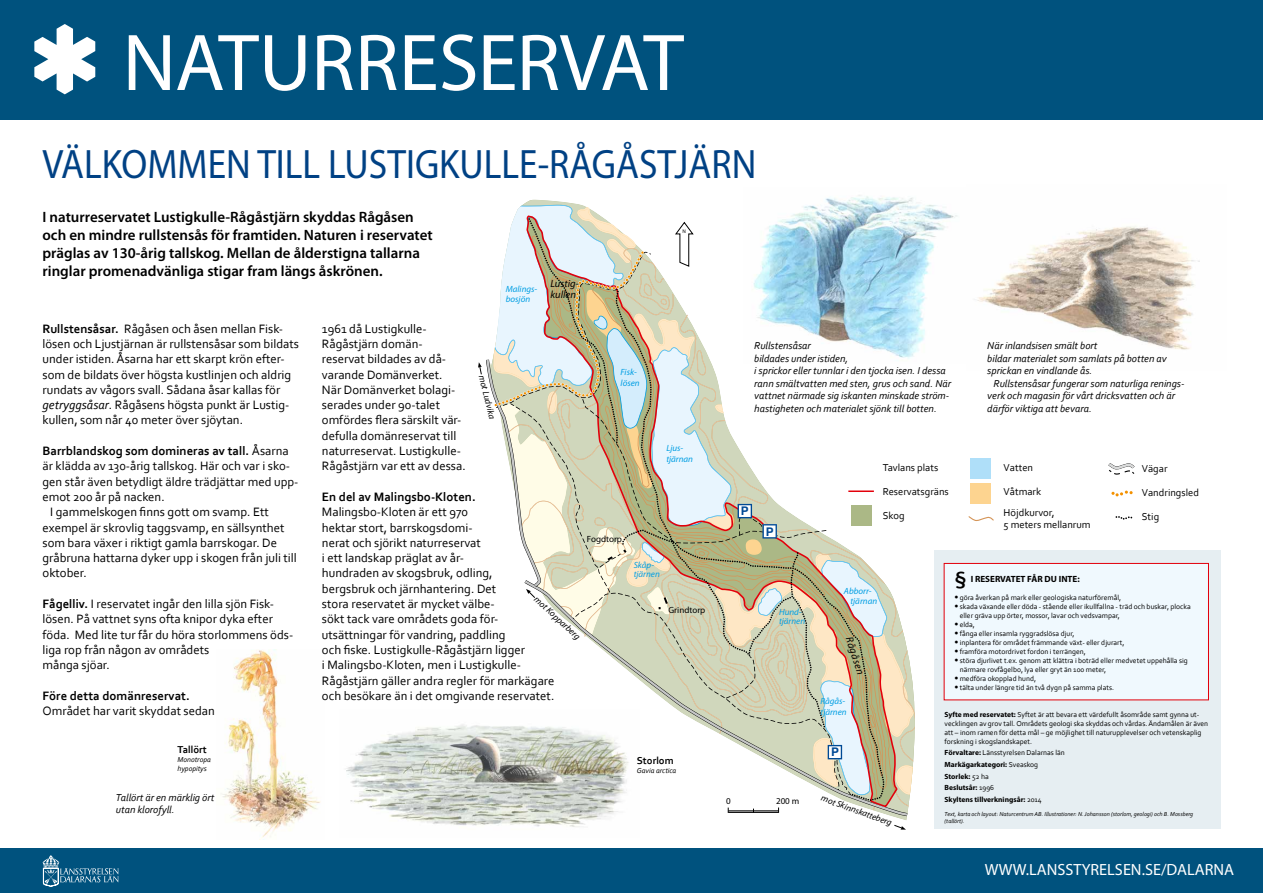
<style>
.page{position:relative;width:1263px;height:893px;background:#fff}
.page>*{position:absolute;margin:0;border:0;box-sizing:border-box;transform-origin:0 0}
.t1{font:81.22px "Myriad Pro";letter-spacing:-.01em;color:#fff}
.t2{font:41.25px "Myriad Pro";color:#004184;scale:.91 1}
.t3{font:600 22.58px "Myriad Pro";color:#000}
.t4{font:16.27px "Myriad Pro";color:#fff}
.t5{font:600 15px/18px "Myriad Pro";color:#000}
.t6{font:12.75px/15.3px "Corbel";color:#000}
.t7{font:700 12.75px "Corbel";color:#000}
.t8{font:700 11.93px "Helvetica";color:#004a95}
.t9{font:italic 10.5px/12.6px "Corbel";color:#000}
.t10{font:10.5px/21px "Corbel";color:#000}
.t11{font:italic 10.5px/11.2px "Myriad Pro";color:#000}
.t12{font:700 10.5px "Corbel";color:#000}
.t13{font:italic 9px/10.8px "Myriad Pro";color:#009ee3}
.t14{font:italic 9px "Myriad Pro";color:#000}
.t15{font:9px "Myriad Pro";color:#000}
.t16{font:700 9px "Myriad Pro";color:#000}
.t17{font:700 8.1px "Myriad Pro";letter-spacing:.02em;color:#fff}
.t18{font:7.5px/9px "Corbel";color:#000}
.t19{font:700 7.5px/11.6px "Myriad Pro";color:#000}
.t20{font:italic 7.5px/9px "Corbel";color:#000}
.t21{font:italic 6px/7.2px "Corbel";color:#000}
.t22{font:5.25px "Myriad Pro";color:#000}
.s1{font-weight:700}
.s2{font-style:italic}
.s3{font-weight:400}
.s4{font-size:9px}
.s5{font-family:"Myriad Pro";font-weight:700}
.s6{font-family:"Corbel";font-weight:400}
</style>
<div class="page">
<div style="left:0;top:0;width:1263px;height:119px;background:#00527e"></div>
<svg style="left:34px;top:24px;width:61px;height:70px"></svg>
<div style="left:934px;top:551px;width:286px;height:277px;background:#e6eef2"></div>
<div style="left:944px;top:563px;width:265px;height:137px;background:#f0f9fe;border:1px solid #e3000b"></div>
<div style="left:0;top:849px;width:1263px;height:44px;background:#00527e"></div>
<svg style="left:42px;top:855px;width:77px;height:32px"></svg>
<img style="left:825px;top:195px;width:132px;height:42px">
<svg style="left:478px;top:201px;width:457px;height:629px"></svg>
<hr style="left:848px;top:490px;width:26px;height:2px;background:#e3000b">
<div style="left:851px;top:505px;width:20px;height:20px;background:#abb886"></div>
<div style="left:971px;top:483px;width:20px;height:20px;background:#fdd490"></div>
<svg style="left:968px;top:516px;width:26px;height:5px"></svg>
<svg style="left:1115px;top:516px;width:17px;height:4px"></svg>
<svg style="left:1108px;top:463px;width:27px;height:12px"></svg>
<svg style="left:1111px;top:491px;width:22px;height:5px"></svg>
<div style="left:971px;top:458px;width:20px;height:20px;background:#afdff9"></div>
<img style="left:346px;top:709px;width:294px;height:121px">
<img style="left:221px;top:650px;width:100px;height:190px">
<img style="left:977px;top:226px;width:223px;height:124px">
<h1 class="t1" style="left:123px;top:13px;width:563px">NATURRESERVAT</h1>
<h2 class="t2" style="left:43px;top:139px;width:786px">VÄLKOMMEN TILL LUSTIGKULLE-RÅGÅSTJÄRN</h2>
<p class="t5" style="left:43px;top:208px;width:392px">I naturreservatet Lustigkulle-Rågåstjärn skyddas Rågåsen och en mindre rullstensås för framtiden. Naturen i reservatet präglas av 130-årig tallskog. Mellan de ålderstigna tallarna ringlar promenadvänliga stigar fram längs åskrönen.</p>
<p class="t13" style="left:506px;top:283px;width:33px">Malings&shy;bosjön</p>
<p class="t11" style="left:550px;top:277px;width:30px">Lustig&shy;kullen</p>
<p class="t22" style="left:682px;top:228px;width:5px">N</p>
<p class="t6" style="left:43px;top:320px;width:258px"><span class="s1">Rullstensåsar.</span> Rågåsen och åsen mellan Fisk&shy;lösen och Ljustjärnan är rullstensåsar som bildats under istiden. Åsarna har ett skarpt krön efter&shy;som de bildats över högsta kustlinjen och aldrig rundats av vågors svall. Sådana åsar kallas för <span class="s2">getryggsåsar</span>. Rågåsens högsta punkt är Lustig&shy;kullen, som når 40 meter över sjöytan.</p>
<p class="t7" style="left:43px;top:443px;width:248px">Barrblandskog som domineras av tall. <span class="s3">Åsarna</span></p>
<p class="t6" style="left:43px;top:458px;width:249px">är klädda av 130-årig tallskog. Här och var i sko-</p>
<p class="t6" style="left:43px;top:473px;width:256px">gen står även betydligt äldre trädjättar med upp-</p>
<p class="t6" style="left:43px;top:489px;width:124px">emot 200 år på nacken.</p>
<p class="t6" style="left:50px;top:504px;width:220px">I gammelskogen finns gott om svamp. Ett</p>
<p class="t6" style="left:43px;top:519px;width:243px">exempel är skrovlig taggsvamp, en sällsynthet</p>
<p class="t6" style="left:43px;top:535px;width:236px">som bara växer i riktigt gamla barrskogar. De</p>
<p class="t6" style="left:43px;top:550px;width:256px">gråbruna hattarna dyker upp i skogen från juli till</p>
<p class="t6" style="left:43px;top:565px;width:46px">oktober.</p>
<p class="t6" style="left:43px;top:596px;width:252px"><span class="s1">Fågelliv.</span> I reservatet ingår den lilla sjön Fisk&shy;lösen. På vattnet syns ofta knipor dyka efter föda. Med lite tur får du höra storlommens öds&shy;liga rop från någon av områdets<br>många sjöar.</p>
<p class="t7" style="left:43px;top:688px;width:149px">Före detta domänreservat.</p>
<p class="t6" style="left:43px;top:703px;width:174px">Området har varit skyddat sedan</p>
<p class="t12" style="left:178px;top:743px;width:31px">Tallört</p>
<p class="t20" style="left:178px;top:755px;width:35px">Monotropa hypopitys</p>
<p class="t9" style="left:116px;top:791px;width:100px">Tallört är en märklig ört utan klorofyll.</p>
<p class="t6" style="left:322px;top:320px;width:145px">1961 då Lustigkulle-<br>Rågåstjärn domän&shy;reservat bildades av då&shy;varande Domänverket.<br>När Domänverket bolagi&shy;serades under 90-talet omfördes flera särskilt vär&shy;defulla domänreservat till naturreservat. Lustigkulle-<br>Rågåstjärn var ett av dessa.</p>
<p class="t7" style="left:322px;top:489px;width:155px">En del av Malingsbo-Kloten.</p>
<p class="t6" style="left:322px;top:504px;width:234px">Malingsbo-Kloten är ett 970<br>hektar stort, barrskogsdomi-<br>nerat och sjörikt naturreservat<br>i ett landskap präglat av år-<br>hundraden av skogsbruk, odling,<br>bergsbruk och järnhantering. Det<br>stora reservatet är mycket välbe-<br>sökt tack vare områdets goda för&shy;utsättningar för vandring, paddling<br>och fiske. Lustigkulle-Rågåstjärn ligger<br>i Malingsbo-Kloten, men i Lustigkulle-Rågåstjärn gäller andra regler för markägare och besökare än i det omgivande reservatet.</p>
<p class="t13" style="left:621px;top:367px;width:20px">Fisk&shy;lösen</p>
<p class="t14" style="left:487px;top:374px;width:46px;rotate:76deg">mot Ludvika</p>
<p class="t13" style="left:666px;top:443px;width:28px">Ljus&shy;tjärnan</p>
<p class="t15" style="left:587px;top:533px;width:37px">Fogdtorp</p>
<p class="t13" style="left:634px;top:560px;width:28px;line-height:9px">Skåp&shy;tjärnen</p>
<p class="t14" style="left:540px;top:594px;width:61px;rotate:43deg">mot Kopparberg</p>
<p class="t15" style="left:668px;top:604px;width:38px">Grindtorp</p>
<p class="t12" style="left:637px;top:754px;width:38px">Storlom</p>
<p class="t20" style="left:637px;top:765px;width:41px">Gavia arctica</p>
<p class="t9" style="left:754px;top:339px;width:198px">Rullstensåsar<br>bildades under istiden,<br>i sprickor eller tunnlar i den tjocka isen. I dessa rann smältvatten med sten, grus och sand. När vattnet närmade sig iskanten minskade ström&shy;hastigheten och materialet sjönk till botten.</p>
<p class="t8" style="left:741px;top:501px;width:9px">P</p>
<p class="t8" style="left:766px;top:522px;width:9px">P</p>
<p class="t10" style="left:883px;top:457px;width:57px">Tavlans plats</p>
<p class="t10" style="left:883px;top:481px;width:68px">Reservatsgräns</p>
<p class="t10" style="left:883px;top:505px;width:23px">Skog</p>
<p class="t9" style="left:987px;top:339px;width:181px">När inlandsisen smält bort<br>bildar materialet som samlats på botten av sprickan en vindlande ås.</p>
<p class="t9" style="left:987px;top:377px;width:199px;text-indent:6px">Rullstensåsar fungerar som naturliga renings&shy;verk och magasin för vårt dricksvatten och är därför viktiga att bevara.</p>
<p class="t10" style="left:1003px;top:457px;width:31px">Vatten</p>
<p class="t10" style="left:1003px;top:481px;width:53px">Våtmark<br>Höjdkurvor,</p>
<p class="t10" style="left:1003px;top:514px;width:88px">5 meters mellanrum</p>
<p class="t10" style="left:1142px;top:458px;width:27px">Vägar</p>
<p class="t10" style="left:1142px;top:482px;width:59px">Vandringsled</p>
<p class="t10" style="left:1142px;top:506px;width:19px">Stig</p>
<p class="t13" style="left:779px;top:607px;width:28px;line-height:9px">Hund&shy;tjärnen</p>
<p class="t15" style="left:726px;top:795px;width:6px">0</p>
<p class="t15" style="left:776px;top:795px;width:25px">200 m</p>
<p class="t13" style="left:850px;top:585px;width:28px;text-indent:-7px">Abborr&shy;tjärnan</p>
<p class="t11" style="left:855px;top:635px;width:40px;rotate:72deg">Rågåsen</p>
<p class="t13" style="left:820px;top:696px;width:28px">Rågås&shy;tjärnen</p>
<p class="t8" style="left:831px;top:742px;width:9px">P</p>
<p class="t14" style="left:823px;top:792px;width:76px;rotate:20deg">mot Skinnskatteberg</p>
<h3 class="t3" style="left:954px;top:565px;width:14px">§</h3>
<p class="t16" style="left:971px;top:573px;width:110px">I RESERVATET FÅR DU INTE:</p>
<p class="t18" style="left:954px;top:593px;width:168px"><span class="s4">•</span> göra åverkan på mark eller geologiska naturföremål,</p>
<p class="t18" style="left:960px;top:602px;width:233px;text-indent:-5px"><span class="s4">•</span> skada växande eller döda - stående eller ikullfallna - träd och buskar, plocka eller gräva upp örter, mossor, lavar och vedsvampar,</p>
<p class="t18" style="left:954px;top:620px;width:22px"><span class="s4">•</span> elda,</p>
<p class="t18" style="left:954px;top:629px;width:121px"><span class="s4">•</span> fånga eller insamla ryggradslösa djur,</p>
<p class="t18" style="left:954px;top:638px;width:171px"><span class="s4">•</span> inplantera för området främmande växt- eller djurart,</p>
<p class="t18" style="left:954px;top:647px;width:133px"><span class="s4">•</span> framföra motordrivet fordon i terrängen,</p>
<p class="t18" style="left:960px;top:656px;width:230px;text-indent:-5px"><span class="s4">•</span> störa djurlivet t.ex. genom att klättra i boträd eller medvetet uppehålla sig närmare rovfågelbo, lya eller gryt än 100 meter,</p>
<p class="t18" style="left:954px;top:674px;width:83px"><span class="s4">•</span> medföra okopplad hund,</p>
<p class="t18" style="left:954px;top:683px;width:161px"><span class="s4">•</span> tälta under längre tid än två dygn på samma plats.</p>
<p class="t18" style="left:944px;top:710px;width:265px"><span class="s5">Syfte med reservatet:</span> Syftet är att bevara ett värdefullt åsområde samt gynna ut&shy;vecklingen av grov tall. Områdets geologi ska skyddas och vårdas. Ändamålen är även att – inom ramen för detta mål – ge möjlighet till naturupplevelser och vetenskaplig forskning i skogslandskapet.</p>
<p class="t18" style="left:944px;top:748px;width:122px"><span class="s5">Förvaltare:</span> Länsstyrelsen Dalarnas län</p>
<p class="t19" style="left:944px;top:758px;width:99px">Markägarkategori: <span class="s6">Sveaskog<br></span>Storlek: <span class="s6">52 ha<br></span>Beslutsår: <span class="s6">1996<br></span>Skyltens tillverkningsår: <span class="s6">2014</span></p>
<p class="t21" style="left:944px;top:810px;width:250px">Text, karta och layout: Naturcentrum AB. Illustrationer: N. Johansson (storlom, geologi) och B. Mossberg (tallört).</p>
<p class="t4" style="left:985px;top:859px;width:251px">WWW.LANSSTYRELSEN.SE/DALARNA</p>
<p class="t17" style="left:1032px;top:863px;width:206px">WWW:LANSSTYRELSEN:SE/DALARNA/NATURRESERVAT</p>
</div>
